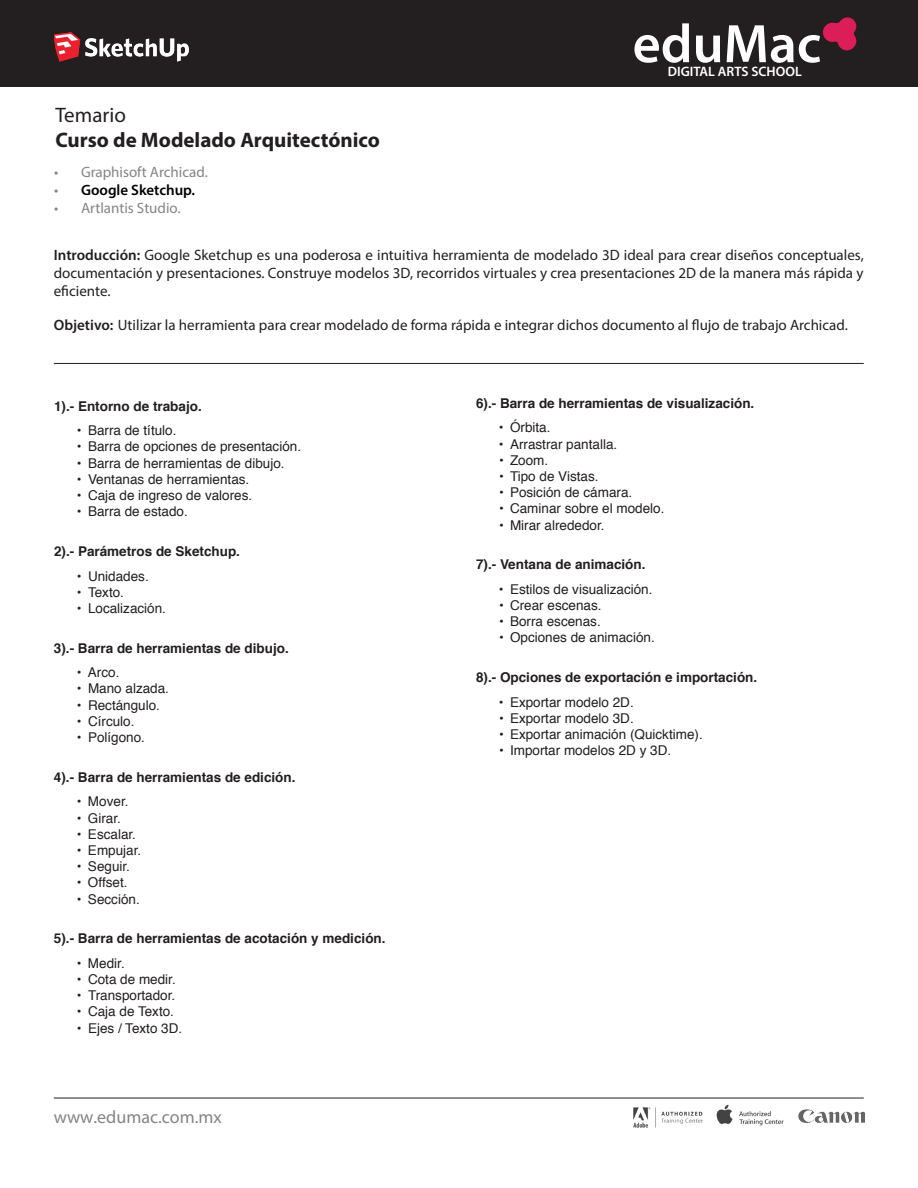
<style>
.page{position:relative;width:918px;height:1188px;background:#fff}
.page>*{position:absolute;margin:0;border:0;box-sizing:border-box;transform-origin:0 0}
.t1{font:700 21px "Myriad Pro";color:#231f20}
.t2{font:21px "Myriad Pro";color:#231f20}
.t3{font:18px "Myriad Pro";color:#858585}
.Intro_y_Objetivo{font:15px/18px "Myriad Pro";color:#231f20;text-align:justify}
.t4{font:15px "Myriad Pro";color:#858585}
.t5{font:600 15px "Myriad Pro";color:#000}
.t6{font:600 13.65px "Myriad Pro";color:#fff}
.t7{font:13.5px "Helvetica";color:#231f20}
.Temario_-_Puntos{font:700 13.5px "Helvetica";color:#231f20}
.s1{font-weight:400;color:#858585}
.s2{font-weight:600}
</style>
<div class="page">
<div style="left:0;top:0;width:918px;height:87px;background:#231f20"></div>
<svg style="left:634px;top:23px;width:55px;height:40px"></svg>
<svg style="left:696px;top:36px;width:24px;height:27px"></svg>
<svg style="left:727px;top:17px;width:129px;height:46px"></svg>
<img style="left:633px;top:1107px;width:70px;height:21px">
<img style="left:710px;top:1097px;width:80px;height:29px">
<img style="left:798px;top:1097px;width:66px;height:26px">
<hr style="left:54px;top:1098px;width:810px;height:1px;background:#231f20">
<hr style="left:54px;top:363px;width:810px;height:1px;background:#231f20">
<img style="left:54px;top:32px;width:135px;height:30px">
<p class="t6" style="left:668px;top:63px;width:136px">DIGITAL ARTS SCHOOL</p>
<p class="t2" style="left:55px;top:102px;width:72px">Temario</p>
<p class="t1" style="left:55px;top:126px;width:326px">Curso de Modelado Arquitectónico</p>
<p class="t4" style="left:54px;top:163px;width:155px">• Graphisoft Archicad.</p>
<p class="t5" style="left:54px;top:181px;width:143px"><span class="s1">•</span> Google Sketchup.</p>
<p class="t4" style="left:54px;top:199px;width:128px">• Artlantis Studio.</p>
<p class="Intro_y_Objetivo" style="left:54px;top:246px;width:811px"><span class="s2">Introducción:</span> Google Sketchup es una poderosa e intuitiva herramienta de modelado 3D ideal para crear diseños conceptuales, documentación y presentaciones. Construye modelos 3D, recorridos virtuales y crea presentaciones 2D de la manera más rápida y eficiente.</p>
<p class="Intro_y_Objetivo" style="left:54px;top:316px;width:796px"><span class="s2">Objetivo:</span> Utilizar la herramienta para crear modelado de forma rápida e integrar dichos documento al flujo de trabajo Archicad.</p>
<p class="Temario_-_Puntos" style="left:54px;top:395px;width:149px">1).- Entorno de trabajo.</p>
<p class="t7" style="left:77px;top:420px;width:101px">• Barra de título.</p>
<p class="t7" style="left:77px;top:436px;width:226px">• Barra de opciones de presentación.</p>
<p class="t7" style="left:77px;top:453px;width:209px">• Barra de herramientas de dibujo.</p>
<p class="t7" style="left:77px;top:469px;width:174px">• Ventanas de herramientas.</p>
<p class="t7" style="left:77px;top:485px;width:177px">• Caja de ingreso de valores.</p>
<p class="t7" style="left:77px;top:501px;width:112px">• Barra de estado.</p>
<p class="Temario_-_Puntos" style="left:54px;top:540px;width:188px">2).- Parámetros de Sketchup.</p>
<p class="t7" style="left:77px;top:565px;width:73px">• Unidades.</p>
<p class="t7" style="left:77px;top:582px;width:49px">• Texto.</p>
<p class="t7" style="left:77px;top:598px;width:91px">• Localización.</p>
<p class="Temario_-_Puntos" style="left:54px;top:637px;width:236px">3).- Barra de herramientas de dibujo.</p>
<p class="t7" style="left:77px;top:662px;width:44px">• Arco.</p>
<p class="t7" style="left:77px;top:678px;width:94px">• Mano alzada.</p>
<p class="t7" style="left:77px;top:695px;width:85px">• Rectángulo.</p>
<p class="t7" style="left:77px;top:711px;width:59px">• Círculo.</p>
<p class="t7" style="left:77px;top:727px;width:70px">• Polígono.</p>
<p class="Temario_-_Puntos" style="left:54px;top:766px;width:243px">4).- Barra de herramientas de edición.</p>
<p class="t7" style="left:77px;top:791px;width:53px">• Mover.</p>
<p class="t7" style="left:77px;top:807px;width:46px">• Girar.</p>
<p class="t7" style="left:77px;top:824px;width:61px">• Escalar.</p>
<p class="t7" style="left:77px;top:840px;width:66px">• Empujar.</p>
<p class="t7" style="left:77px;top:856px;width:55px">• Seguir.</p>
<p class="t7" style="left:77px;top:872px;width:52px">• Offset.</p>
<p class="t7" style="left:77px;top:888px;width:64px">• Sección.</p>
<p class="Temario_-_Puntos" style="left:54px;top:928px;width:333px">5).- Barra de herramientas de acotación y medición.</p>
<p class="t7" style="left:77px;top:953px;width:49px">• Medir.</p>
<p class="t7" style="left:77px;top:969px;width:100px">• Cota de medir.</p>
<p class="t7" style="left:77px;top:985px;width:100px">• Transportador.</p>
<p class="t7" style="left:77px;top:1001px;width:99px">• Caja de Texto.</p>
<p class="t7" style="left:77px;top:1018px;width:107px">• Ejes / Texto 3D.</p>
<h2 class="t3" style="left:54px;top:1106px;width:170px">www.edumac.com.mx</h2>
<p class="Temario_-_Puntos" style="left:476px;top:392px;width:280px">6).- Barra de herramientas de visualización.</p>
<p class="t7" style="left:499px;top:417px;width:53px">• Órbita.</p>
<p class="t7" style="left:499px;top:433px;width:120px">• Arrastrar pantalla.</p>
<p class="t7" style="left:499px;top:450px;width:51px">• Zoom.</p>
<p class="t7" style="left:499px;top:466px;width:101px">• Tipo de Vistas.</p>
<p class="t7" style="left:499px;top:482px;width:135px">• Posición de cámara.</p>
<p class="t7" style="left:499px;top:498px;width:167px">• Caminar sobre el modelo.</p>
<p class="t7" style="left:499px;top:514px;width:107px">• Mirar alrededor.</p>
<p class="Temario_-_Puntos" style="left:476px;top:553px;width:171px">7).- Ventana de animación.</p>
<p class="t7" style="left:499px;top:579px;width:155px">• Estilos de visualización.</p>
<p class="t7" style="left:499px;top:595px;width:104px">• Crear escenas.</p>
<p class="t7" style="left:499px;top:611px;width:103px">• Borra escenas.</p>
<p class="t7" style="left:499px;top:627px;width:157px">• Opciones de animación.</p>
<p class="Temario_-_Puntos" style="left:476px;top:666px;width:283px">8).- Opciones de exportación e importación.</p>
<p class="t7" style="left:499px;top:692px;width:136px">• Exportar modelo 2D.</p>
<p class="t7" style="left:499px;top:708px;width:136px">• Exportar modelo 3D.</p>
<p class="t7" style="left:499px;top:724px;width:205px">• Exportar animación (Quicktime).</p>
<p class="t7" style="left:499px;top:740px;width:174px">• Importar modelos 2D y 3D.</p>
</div>
